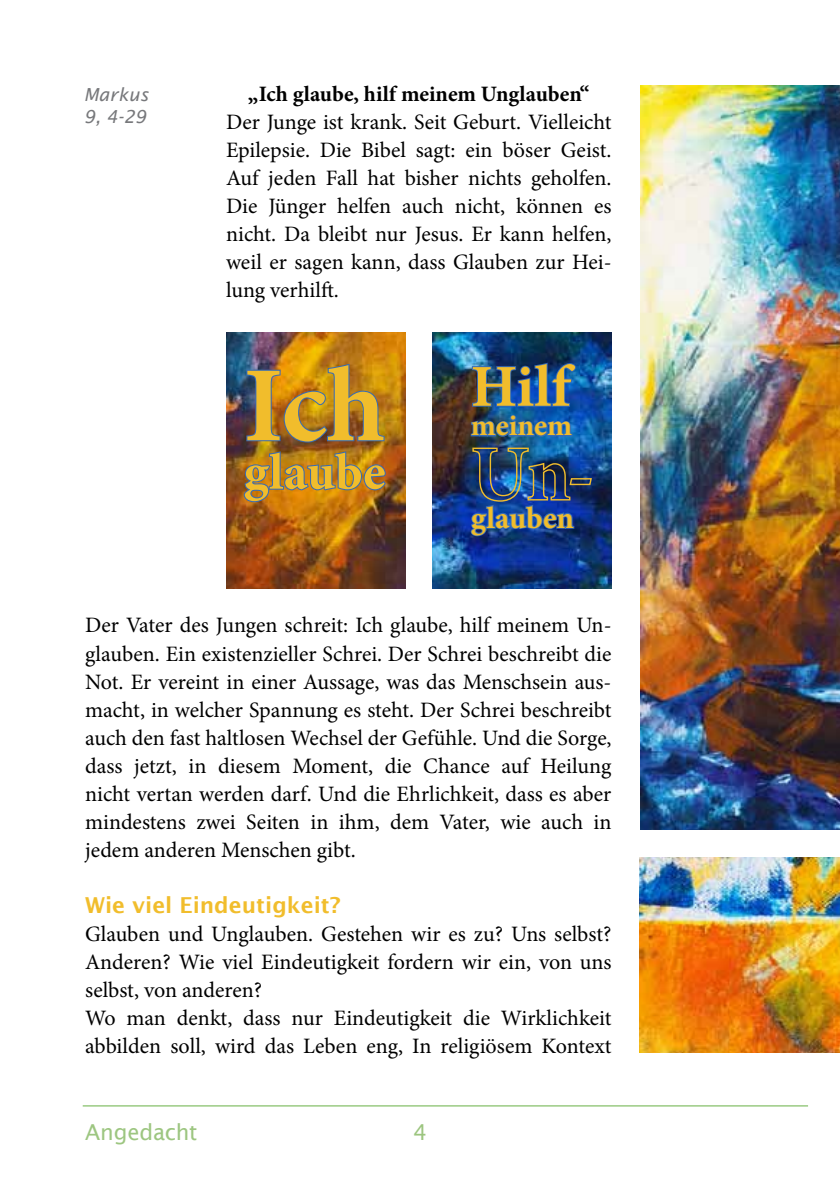
<style>
.page{position:relative;width:840px;height:1191px;background:#fff}
.page>*{position:absolute;margin:0;border:0;box-sizing:border-box;transform-origin:0 0}
.t1{font:700 106.8px "Minion Pro";color:#f1bd2c}
.t2{font:700 59.4px "Minion Pro";color:#f1bd2c}
.t3{font:700 51.2px "Minion Pro";letter-spacing:.005em;color:#f1bd2c}
.t4{font:700 31px "Minion Pro";color:#f1bd2c}
.t5{font:700 29.6px "Minion Pro";color:#f1bd2c}
.t6{font:22px/28px "Minion Pro";color:#000;text-align:justify}
.t7{font:700 22px "Minion Pro";color:#000}
.t8{font:600 22px "Lucida Sans";color:#f1bd2c}
.t9{font:22px "Lucida Sans";letter-spacing:-.01em;color:#9dc681}
.t10{font:22px "Lucida Sans";color:#9cc57f}
.t11{font:italic 18px/21.6px "Lucida Sans";color:#77787b}
</style>
<div class="page">
<hr style="left:83px;top:1105px;width:724px;height:1px;background:#67b045">
<img style="left:640px;top:85px;width:199px;height:744px">
<img style="left:639px;top:857px;width:200px;height:195px">
<img style="left:226px;top:332px;width:179px;height:256px">
<img style="left:245px;top:362px;width:140px;height:81px">
<img style="left:242px;top:450px;width:145px;height:53px">
<img style="left:432px;top:332px;width:179px;height:256px">
<img style="left:470px;top:361px;width:105px;height:47px">
<svg style="left:469px;top:414px;width:104px;height:24px;background:#245e9b"></svg>
<img style="left:469px;top:447px;width:123px;height:90px">
<p class="t11" style="left:84px;top:84px;width:66px">Markus<br>9, 4-29</p>
<p class="t7" style="left:248px;top:79px;width:343px">„Ich glaube, hilf meinem Unglauben“</p>
<p class="t6" style="left:226px;top:108px;width:387px">Der Junge ist krank. Seit Geburt. Vielleicht Epilepsie. Die Bibel sagt: ein böser Geist.<br>Auf jeden Fall hat bisher nichts geholfen.<br>Die Jünger helfen auch nicht, können es nicht. Da bleibt nur Jesus. Er kann helfen, weil er sagen kann, dass Glauben zur Hei&shy;lung verhilft.</p>
<h1 class="t1" style="left:243px;top:331px;width:143px">Ich</h1>
<h3 class="t3" style="left:243px;top:436px;width:143px">glaube</h3>
<h2 class="t2" style="left:470px;top:345px;width:101px">Hilf</h2>
<h3 class="t5" style="left:470px;top:405px;width:103px">meinem</h3>
<h3 class="t4" style="left:470px;top:496px;width:104px">glauben</h3>
<p class="t6" style="left:85px;top:611px;width:527px">Der Vater des Jungen schreit: Ich glaube, hilf meinem Un&shy;glauben. Ein existenzieller Schrei. Der Schrei beschreibt die Not. Er vereint in einer Aussage, was das Menschsein aus&shy;macht, in welcher Spannung es steht. Der Schrei beschreibt auch den fast haltlosen Wechsel der Gefühle. Und die Sorge, dass jetzt, in diesem Moment, die Chance auf Heilung nicht vertan werden darf. Und die Ehrlichkeit, dass es aber mindestens zwei Seiten in ihm, dem Vater, wie auch in jedem anderen Menschen gibt.</p>
<p class="t8" style="left:85px;top:892px;width:257px">Wie viel Eindeutigkeit?</p>
<p class="t6" style="left:85px;top:919px;width:527px;text-align:left">Glauben und Unglauben. Gestehen wir es zu? Uns selbst?<br>Anderen? Wie viel Eindeutigkeit fordern wir ein, von uns selbst, von anderen?<br>Wo man denkt, dass nur Eindeutigkeit die Wirklichkeit abbilden soll, wird das Leben eng, In religiösem Kontext</p>
<p class="t9" style="left:85px;top:1119px;width:114px">Angedacht</p>
<p class="t10" style="left:413px;top:1119px;width:15px">4</p>
</div>
